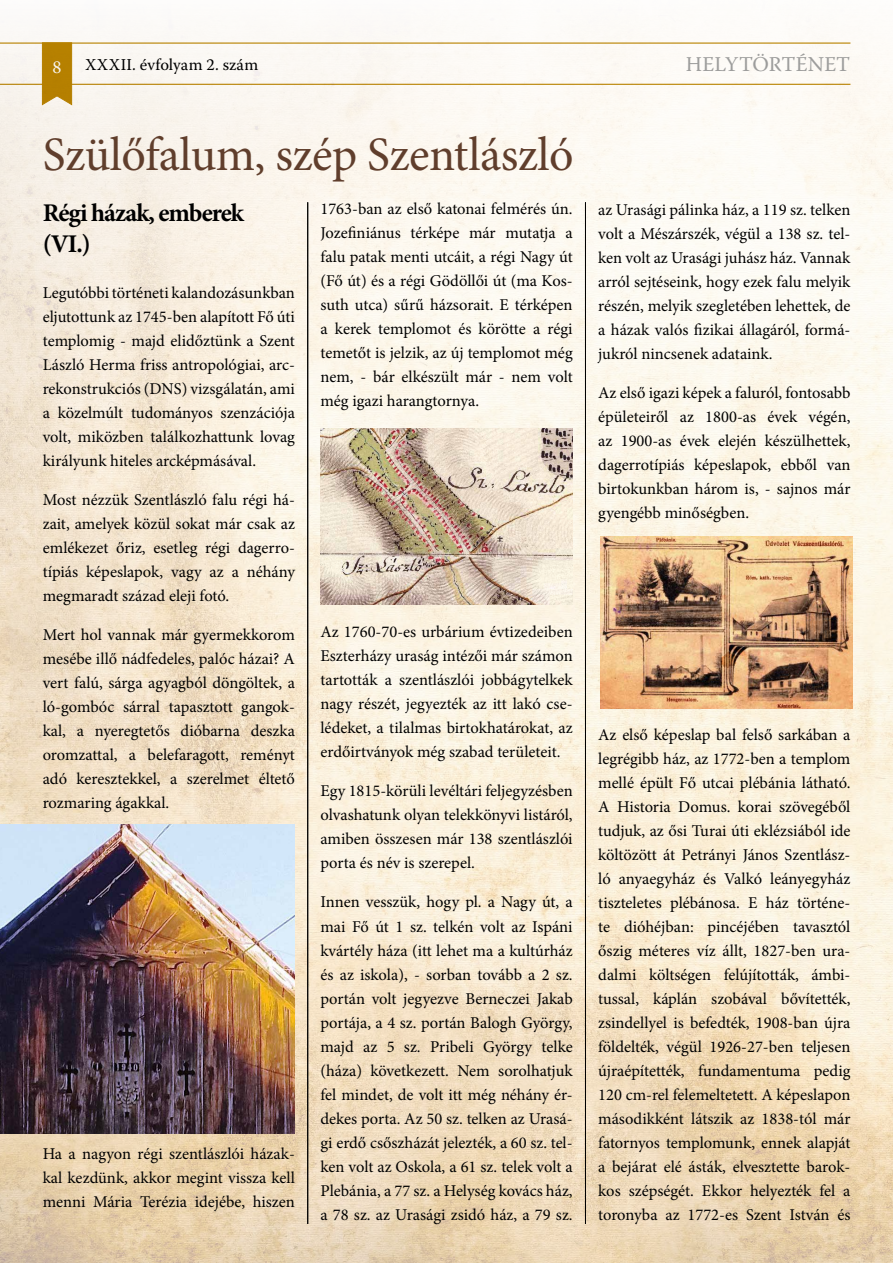
<style>
.page{position:relative;width:893px;height:1263px;background:#fff}
.page>*{position:absolute;margin:0;border:0;box-sizing:border-box;transform-origin:0 0}
.t1{font:48px "Minion Pro";letter-spacing:-.01em;color:#603e2c}
.t2{font:700 25.5px/31.5px "Minion Pro";letter-spacing:-.04em;color:#000}
.t3{font:21px "Warnock Pro";letter-spacing:.005em;color:#9d9d9c}
.t4{font:18px "Warnock Pro";color:#fff}
.t5{font:16.5px/24px "Minion Pro";color:#000;text-align:justify}
.t6{font:16.5px "Warnock Pro";letter-spacing:.015em;color:#000}
</style>
<div class="page">
<img style="left:0;top:36px;width:893px;height:1227px">
<hr style="left:307px;top:202px;width:1px;height:1022px;background:#000">
<hr style="left:585px;top:202px;width:1px;height:1022px;background:#000">
<img style="left:0;top:825px;width:295px;height:309px">
<img style="left:320px;top:429px;width:253px;height:176px">
<img style="left:600px;top:536px;width:252px;height:172px">
<p class="t4" style="left:53px;top:56px;width:11px">8</p>
<p class="t6" style="left:85px;top:55px;width:175px">XXXII. évfolyam 2. szám</p>
<p class="t3" style="left:686px;top:52px;width:166px">HELYTÖRTÉNET</p>
<h1 class="t1" style="left:43px;top:122px;width:532px">Szülőfalum, szép Szentlászló</h1>
<h2 class="t2" style="left:43px;top:197px;width:203px">Régi házak, emberek (VI.)</h2>
<p class="t5" style="left:43px;top:280px;width:254px">Legutóbbi történeti kalandozásunkban eljutottunk az 1745-ben alapított Fő úti templomig - majd elidőztünk a Szent László Herma friss antropológiai, arc&shy;rekonstrukciós (DNS) vizsgálatán, ami a közelmúlt tudományos szenzációja volt, miközben találkozhattunk lovag királyunk hiteles arcképmásával.</p>
<p class="t5" style="left:43px;top:487px;width:254px">Most nézzük Szentlászló falu régi há&shy;zait, amelyek közül sokat már csak az emlékezet őriz, esetleg régi dagerro&shy;típiás képeslapok, vagy az a néhány megmaradt század eleji fotó.</p>
<p class="t5" style="left:43px;top:622px;width:254px">Mert hol vannak már gyermekkorom mesébe illő nádfedeles, palóc házai? A vert falú, sárga agyagból döngöltek, a ló-gombóc sárral tapasztott gangok&shy;kal, a nyeregtetős dióbarna deszka oromzattal, a belefaragott, reményt adó keresztekkel, a szerelmet éltető rozmaring ágakkal.</p>
<p class="t5" style="left:43px;top:1142px;width:254px">Ha a nagyon régi szentlászlói házak&shy;kal kezdünk, akkor megint vissza kell menni Mária Terézia idejébe, hiszen</p>
<p class="t5" style="left:320px;top:197px;width:254px">1763-ban az első katonai felmérés ún.<br>Jozefiniánus térképe már mutatja a falu patak menti utcáit, a régi Nagy út (Fő út) és a régi Gödöllői út (ma Kos&shy;suth utca) sűrű házsorait. E térképen a kerek templomot és körötte a régi temetőt is jelzik, az új templomot még nem, - bár elkészült már - nem volt még igazi harangtornya.</p>
<p class="t5" style="left:320px;top:620px;width:254px">Az 1760-70-es urbárium évtizedeiben Eszterházy uraság intézői már számon tartották a szentlászlói jobbágytelkek nagy részét, jegyezték az itt lakó cse&shy;lédeket, a tilalmas birtokhatárokat, az erdőirtványok még szabad területeit.</p>
<p class="t5" style="left:320px;top:779px;width:254px">Egy 1815-körüli levéltári feljegyzésben olvashatunk olyan telekkönyvi listáról, amiben összesen már 138 szentlászlói porta és név is szerepel.</p>
<p class="t5" style="left:320px;top:890px;width:254px">Innen vesszük, hogy pl. a Nagy út, a mai Fő út 1 sz. telkén volt az Ispáni kvártély háza (itt lehet ma a kultúrház és az iskola), - sorban tovább a 2 sz. portán volt jegyezve Berneczei Jakab portája, a 4 sz. portán Balogh György, majd az 5 sz. Pribeli György telke (háza) következett. Nem sorolhatjuk fel mindet, de volt itt még néhány ér&shy;dekes porta. Az 50 sz. telken az Urasá&shy;gi erdő csőszházát jelezték, a 60 sz. tel&shy;ken volt az Oskola, a 61 sz. telek volt a Plebánia, a 77 sz. a Helység kovács ház, a 78 sz. az Urasági zsidó ház, a 79 sz.</p>
<p class="t5" style="left:598px;top:197px;width:254px">az Urasági pálinka ház, a 119 sz. telken volt a Mészárszék, végül a 138 sz. tel&shy;ken volt az Urasági juhász ház. Vannak arról sejtéseink, hogy ezek falu melyik részén, melyik szegletében lehettek, de a házak valós fizikai állagáról, formá&shy;jukról nincsenek adataink.</p>
<p class="t5" style="left:598px;top:380px;width:254px">Az első igazi képek a faluról, fontosabb épületeiről az 1800-as évek végén, az 1900-as évek elején készülhettek, dagerrotípiás képeslapok, ebből van birtokunkban három is, - sajnos már gyengébb minőségben.</p>
<p class="t5" style="left:598px;top:722px;width:254px">Az első képeslap bal felső sarkában a legrégibb ház, az 1772-ben a templom mellé épült Fő utcai plébánia látható.<br>A Historia Domus. korai szövegéből tudjuk, az ősi Turai úti eklézsiából ide költözött át Petrányi János Szentlász&shy;ló anyaegyház és Valkó leányegyház tiszteletes plébánosa. E ház történe&shy;te dióhéjban: pincéjében tavasztól őszig méteres víz állt, 1827-ben ura&shy;dalmi költségen felújították, ámbi&shy;tussal, káplán szobával bővítették, zsindellyel is befedték, 1908-ban újra földelték, végül 1926-27-ben teljesen újraépítették, fundamentuma pedig 120 cm-rel felemeltetett. A képeslapon másodikként látszik az 1838-tól már fatornyos templomunk, ennek alapját a bejárat elé ásták, elvesztette barok&shy;kos szépségét. Ekkor helyezték fel a toronyba az 1772-es Szent István és</p>
</div>
